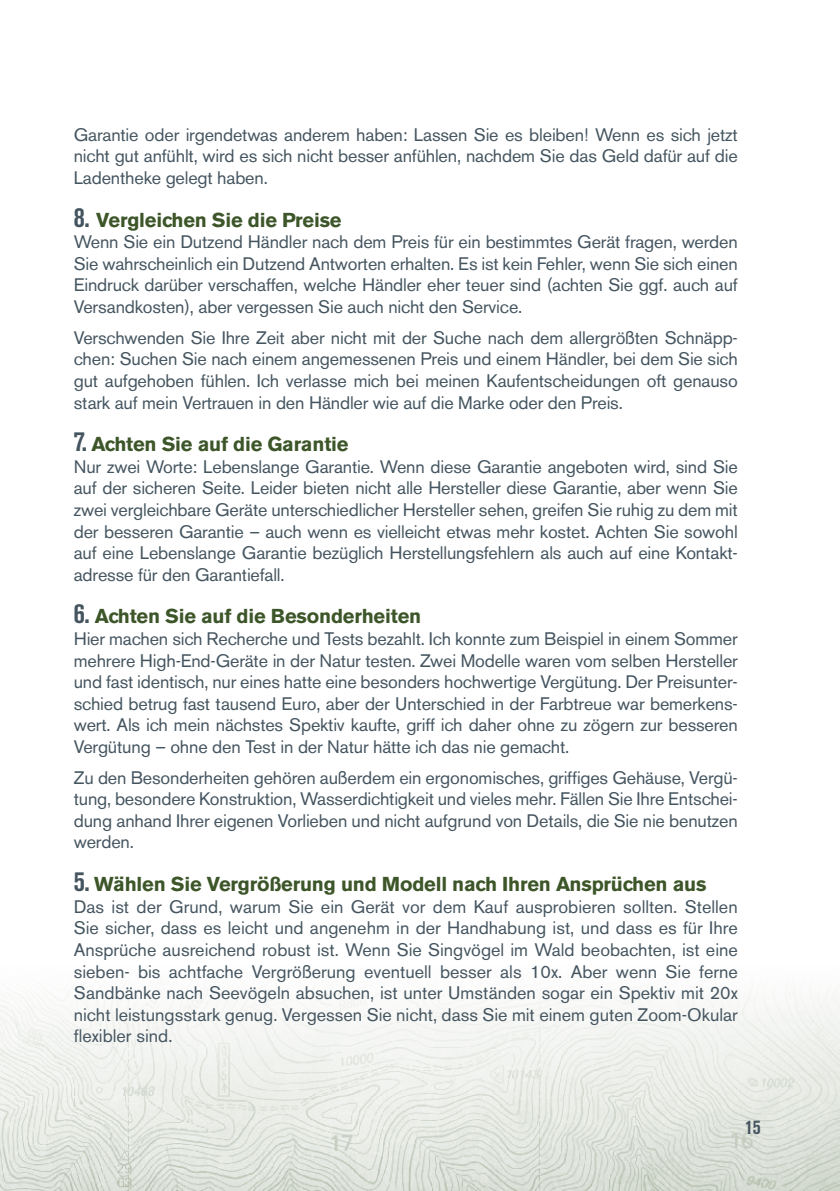
<style>
.page{position:relative;width:840px;height:1191px;background:#fff}
.page>*{position:absolute;margin:0;border:0;box-sizing:border-box;transform-origin:0 0}
.t1{font:700 20px "Akzidenz Grotesk BE";letter-spacing:-.01em;color:#3d5629}
.t2{font:700 condensed 20px "Akzidenz Grotesk BE";color:#455560}
.t3{font:18px/21.6px "Akzidenz Grotesk BE";letter-spacing:-.01em;color:#455560;text-align:justify}
.s1{font-stretch:condensed;font-size:28px;color:#455560}
</style>
<div class="page">
<img style="left:0;top:991px;width:839px;height:200px">
<p class="t3" style="left:74px;top:124px;width:665px">Garantie oder irgendetwas anderem haben: Lassen Sie es bleiben! Wenn es sich jetzt nicht gut anfühlt, wird es sich nicht besser anfühlen, nachdem Sie das Geld dafür auf die Ladentheke gelegt haben.</p>
<p class="t1" style="left:74px;top:208px;width:269px"><span class="s1">8.</span> Vergleichen Sie die Preise</p>
<p class="t3" style="left:74px;top:231px;width:665px">Wenn Sie ein Dutzend Händler nach dem Preis für ein bestimmtes Gerät fragen, werden Sie wahrscheinlich ein Dutzend Antworten erhalten. Es ist kein Fehler, wenn Sie sich einen Eindruck darüber verschaffen, welche Händler eher teuer sind (achten Sie ggf. auch auf Versandkosten), aber vergessen Sie auch nicht den Service.</p>
<p class="t3" style="left:74px;top:327px;width:665px">Verschwenden Sie Ihre Zeit aber nicht mit der Suche nach dem allergrößten Schnäpp&shy;chen: Suchen Sie nach einem angemessenen Preis und einem Händler, bei dem Sie sich gut aufgehoben fühlen. Ich verlasse mich bei meinen Kaufentscheidungen oft genauso stark auf mein Vertrauen in den Händler wie auf die Marke oder den Preis.</p>
<p class="t1" style="left:74px;top:432px;width:276px"><span class="s1">7.</span> Achten Sie auf die Garantie</p>
<p class="t3" style="left:74px;top:456px;width:665px">Nur zwei Worte: Lebenslange Garantie. Wenn diese Garantie angeboten wird, sind Sie auf der sicheren Seite. Leider bieten nicht alle Hersteller diese Garantie, aber wenn Sie zwei vergleichbare Geräte unterschiedlicher Hersteller sehen, greifen Sie ruhig zu dem mit der besseren Garantie – auch wenn es vielleicht etwas mehr kostet. Achten Sie sowohl auf eine Lebenslange Garantie bezüglich Herstellungsfehlern als auch auf eine Kontakt&shy;adresse für den Garantiefall.</p>
<p class="t1" style="left:74px;top:605px;width:349px"><span class="s1">6.</span> Achten Sie auf die Besonderheiten</p>
<p class="t3" style="left:74px;top:628px;width:665px">Hier machen sich Recherche und Tests bezahlt. Ich konnte zum Beispiel in einem Sommer mehrere High-End-Geräte in der Natur testen. Zwei Modelle waren vom selben Hersteller und fast identisch, nur eines hatte eine besonders hochwertige Vergütung. Der Preisunter&shy;schied betrug fast tausend Euro, aber der Unterschied in der Farbtreue war bemerkens&shy;wert. Als ich mein nächstes Spektiv kaufte, griff ich daher ohne zu zögern zur besseren Vergütung – ohne den Test in der Natur hätte ich das nie gemacht.</p>
<p class="t3" style="left:74px;top:766px;width:665px">Zu den Besonderheiten gehören außerdem ein ergonomisches, griffiges Gehäuse, Vergü&shy;tung, besondere Konstruktion, Wasserdichtigkeit und vieles mehr. Fällen Sie Ihre Entschei&shy;dung anhand Ihrer eigenen Vorlieben und nicht aufgrund von Details, die Sie nie benutzen werden.</p>
<p class="t1" style="left:74px;top:872px;width:634px"><span class="s1">5.</span> Wählen Sie Vergrößerung und Modell nach Ihren Ansprüchen aus</p>
<p class="t3" style="left:74px;top:895px;width:665px">Das ist der Grund, warum Sie ein Gerät vor dem Kauf ausprobieren sollten. Stellen Sie sicher, dass es leicht und angenehm in der Handhabung ist, und dass es für Ihre Ansprüche ausreichend robust ist. Wenn Sie Singvögel im Wald beobachten, ist eine sieben- bis achtfache Vergrößerung eventuell besser als 10x. Aber wenn Sie ferne Sandbänke nach Seevögeln absuchen, ist unter Umständen sogar ein Spektiv mit 20x nicht leistungsstark genug. Vergessen Sie nicht, dass Sie mit einem guten Zoom-Okular flexibler sind.</p>
<p class="t2" style="left:744px;top:1115px;width:17px">15</p>
</div>
